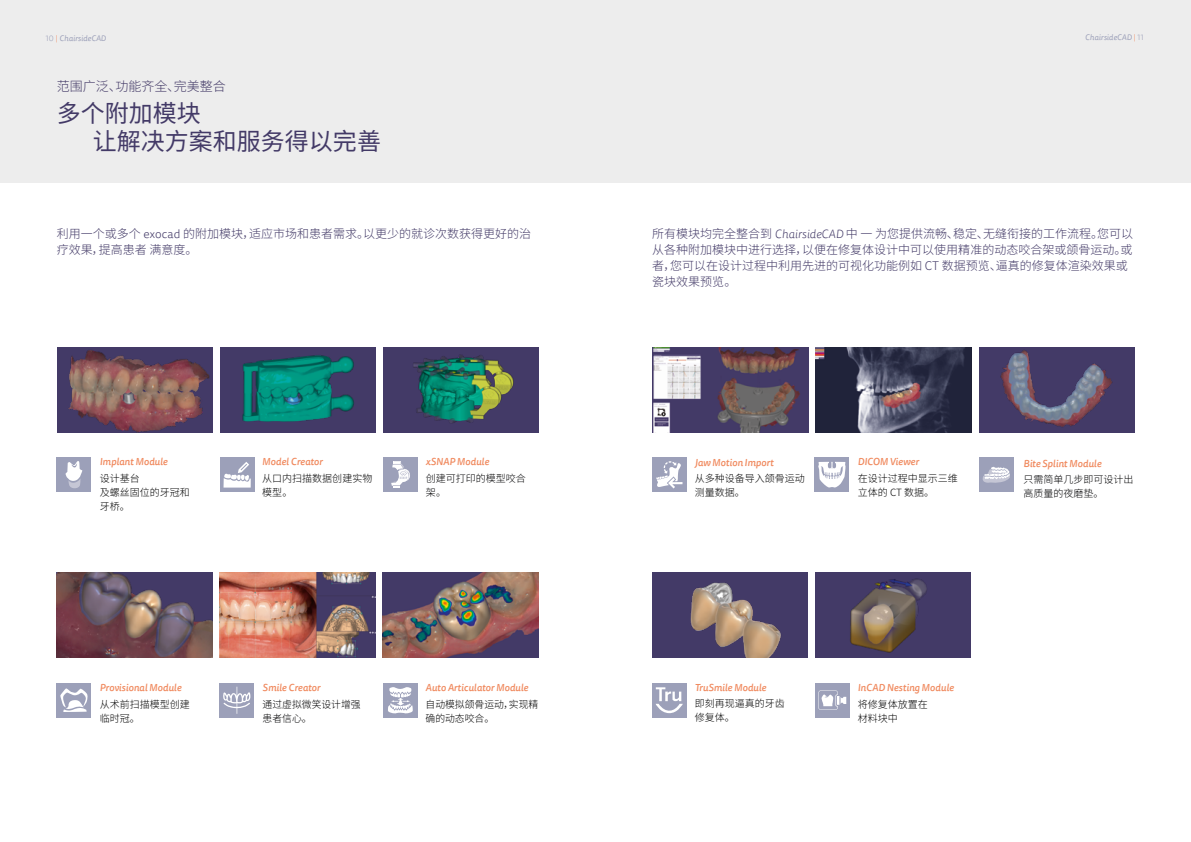
<style>
.page{position:relative;width:1191px;height:842px;background:#fff}
.page>*{position:absolute;margin:0;border:0;box-sizing:border-box;transform-origin:0 0}
.Headline_2023{font:24px "Source Han Sans CN";color:#433a67}
.Dachzeile_2023{font:300 13px "Source Han Sans CN";color:#433a67}
.einleitung_feature{font:300 12px/16px "Source Han Sans CN";color:#433a67}
.Copytext{font:italic 500 10px "Tisa Sans Pro";color:#f08a5f}
.Copytext-2{font:300 10px/14px "Source Han Sans CN";color:#000}
.Copytext-3{font:300 10px/14px "Source Han Sans CN";color:#020203}
.t1{font:italic 8px "Tisa Sans Pro";color:#9ca0b9}
.s1{font-weight:300;font-style:normal}
.s2{font-weight:300;font-style:normal;color:#f08a5f}
.s3{font-family:"Tisa Sans Pro"}
.s4{font-family:"Tisa Sans Pro";font-style:italic}
.s5{color:#000}
</style>
<div class="page">
<div style="left:0;top:0;width:1191px;height:183px;background:#ededed"></div>
<img style="left:57px;top:573px;width:156px;height:85px">
<img style="left:220px;top:573px;width:156px;height:85px">
<img style="left:383px;top:573px;width:156px;height:85px">
<div style="left:815px;top:573px;width:156px;height:85px;background:#433a67"></div>
<img style="left:850px;top:578px;width:77px;height:75px">
<div style="left:57px;top:347px;width:156px;height:85px;background:#433a67"></div>
<img style="left:68px;top:350px;width:142px;height:82px">
<div style="left:220px;top:347px;width:156px;height:85px;background:#433a67"></div>
<img style="left:242px;top:355px;width:112px;height:67px">
<div style="left:383px;top:347px;width:156px;height:85px;background:#433a67"></div>
<img style="left:413px;top:354px;width:101px;height:69px">
<div style="left:979px;top:347px;width:156px;height:85px;background:#433a67"></div>
<img style="left:1000px;top:350px;width:113px;height:77px">
<img style="left:652px;top:347px;width:156px;height:85px">
<img style="left:815px;top:347px;width:156px;height:85px">
<div style="left:652px;top:573px;width:156px;height:85px;background:#433a67"></div>
<img style="left:690px;top:582px;width:91px;height:76px">
<div style="left:57px;top:458px;width:34px;height:34px;background:#9ca0b9"></div>
<svg style="left:65px;top:461px;width:17px;height:27px"></svg>
<div style="left:220px;top:458px;width:34px;height:34px;background:#9ca0b9"></div>
<svg style="left:223px;top:462px;width:28px;height:26px"></svg>
<div style="left:652px;top:458px;width:34px;height:34px;background:#9ca0b9"></div>
<svg style="left:656px;top:461px;width:26px;height:27px"></svg>
<div style="left:383px;top:458px;width:34px;height:34px;background:#9ca0b9"></div>
<svg style="left:391px;top:462px;width:19px;height:26px"></svg>
<div style="left:979px;top:458px;width:34px;height:34px;background:#9ca0b9"></div>
<svg style="left:982px;top:467px;width:28px;height:16px"></svg>
<div style="left:815px;top:458px;width:34px;height:34px;background:#9ca0b9"></div>
<svg style="left:818px;top:462px;width:27px;height:26px"></svg>
<div style="left:383px;top:683px;width:34px;height:34px;background:#9ca0b9"></div>
<svg style="left:388px;top:687px;width:25px;height:26px"></svg>
<div style="left:57px;top:683px;width:34px;height:34px;background:#9ca0b9"></div>
<svg style="left:60px;top:688px;width:28px;height:24px"></svg>
<div style="left:220px;top:683px;width:34px;height:34px;background:#9ca0b9"></div>
<svg style="left:223px;top:687px;width:27px;height:27px"></svg>
<div style="left:815px;top:683px;width:34px;height:34px;background:#9ca0b9"></div>
<svg style="left:818px;top:690px;width:28px;height:20px"></svg>
<div style="left:652px;top:683px;width:34px;height:34px;background:#9ca0b9"></div>
<svg style="left:655px;top:687px;width:28px;height:27px"></svg>
<p class="t1" style="left:46px;top:33px;width:62px"><span class="s1">10</span> <span class="s2">|</span> ChairsideCAD</p>
<p class="t1" style="left:1085px;top:32px;width:60px">ChairsideCAD <span class="s2">|</span> <span class="s1">11</span></p>
<p class="Dachzeile_2023" style="left:57px;top:79px;width:171px">范围广泛、功能齐全、完美整合</p>
<p class="Headline_2023" style="left:57px;top:100px;width:146px">多个附加模块</p>
<p class="Headline_2023" style="left:93px;top:128px;width:290px">让解决方案和服务得以完善</p>
<p class="einleitung_feature" style="left:57px;top:226px;width:476px">利用一个或多个 <span class="s3">exocad</span> 的附加模块，适应市场和患者需求。以更少的就诊次数获得更好的治疗效果，提高患者 满意度。</p>
<p class="einleitung_feature" style="left:652px;top:226px;width:482px">所有模块均完全整合到 <span class="s4">ChairsideCAD</span> 中 一 为您提供流畅、稳定、无缝衔接的工作流程。您可以从各种附加模块中进行选择，以便在修复体设计中可以使用精准的动态咬合架或颌骨运动。或者，您可以在设计过程中利用先进的可视化功能例如 CT 数据预览、逼真的修复体渲染效果或瓷块效果预览。</p>
<p class="Copytext" style="left:100px;top:454px;width:69px">Implant Module</p>
<p class="Copytext-2" style="left:100px;top:471px;width:92px">设计基台<br>及螺丝固位的牙冠和牙桥。</p>
<p class="Copytext" style="left:100px;top:681px;width:83px">Provisional Module</p>
<p class="Copytext-2" style="left:100px;top:697px;width:92px">从术前扫描模型创建临时冠。</p>
<p class="Copytext" style="left:262px;top:454px;width:62px">Model Creator</p>
<p class="Copytext-2" style="left:262px;top:471px;width:111px">从口内扫描数据创建实物模型。</p>
<p class="Copytext" style="left:426px;top:454px;width:65px">xSNAP Module</p>
<p class="Copytext-3" style="left:426px;top:471px;width:101px">创建可打印的模型咬合架。</p>
<p class="Copytext" style="left:263px;top:681px;width:59px">Smile Creator</p>
<p class="Copytext-3" style="left:263px;top:697px;width:99px">通过虚拟微笑设计增强患者信心<span class="s5">。</span></p>
<p class="Copytext" style="left:425px;top:681px;width:104px">Auto Articulator Module</p>
<p class="Copytext-2" style="left:425px;top:697px;width:114px">自动模拟颌骨运动，实现精确的动态咬合。</p>
<p class="Copytext" style="left:694px;top:455px;width:80px">Jaw Motion Import</p>
<p class="Copytext-2" style="left:694px;top:472px;width:111px">从多种设备导入颌骨运动测量数据。</p>
<p class="Copytext" style="left:857px;top:454px;width:63px">DICOM Viewer</p>
<p class="Copytext-2" style="left:857px;top:471px;width:101px">在设计过程中显示三维立体的 CT 数据。</p>
<p class="Copytext" style="left:1023px;top:456px;width:80px">Bite Splint Module</p>
<p class="Copytext-3" style="left:1023px;top:473px;width:111px">只需简单几步即可设计出高质量的夜磨垫。</p>
<p class="Copytext" style="left:694px;top:680px;width:73px">TruSmile Module</p>
<p class="Copytext-2" style="left:694px;top:697px;width:91px">即刻再现逼真的牙齿修复体。</p>
<p class="Copytext" style="left:857px;top:681px;width:98px">InCAD Nesting Module</p>
<p class="Copytext-2" style="left:857px;top:697px;width:71px">将修复体放置在材料块中</p>
</div>
